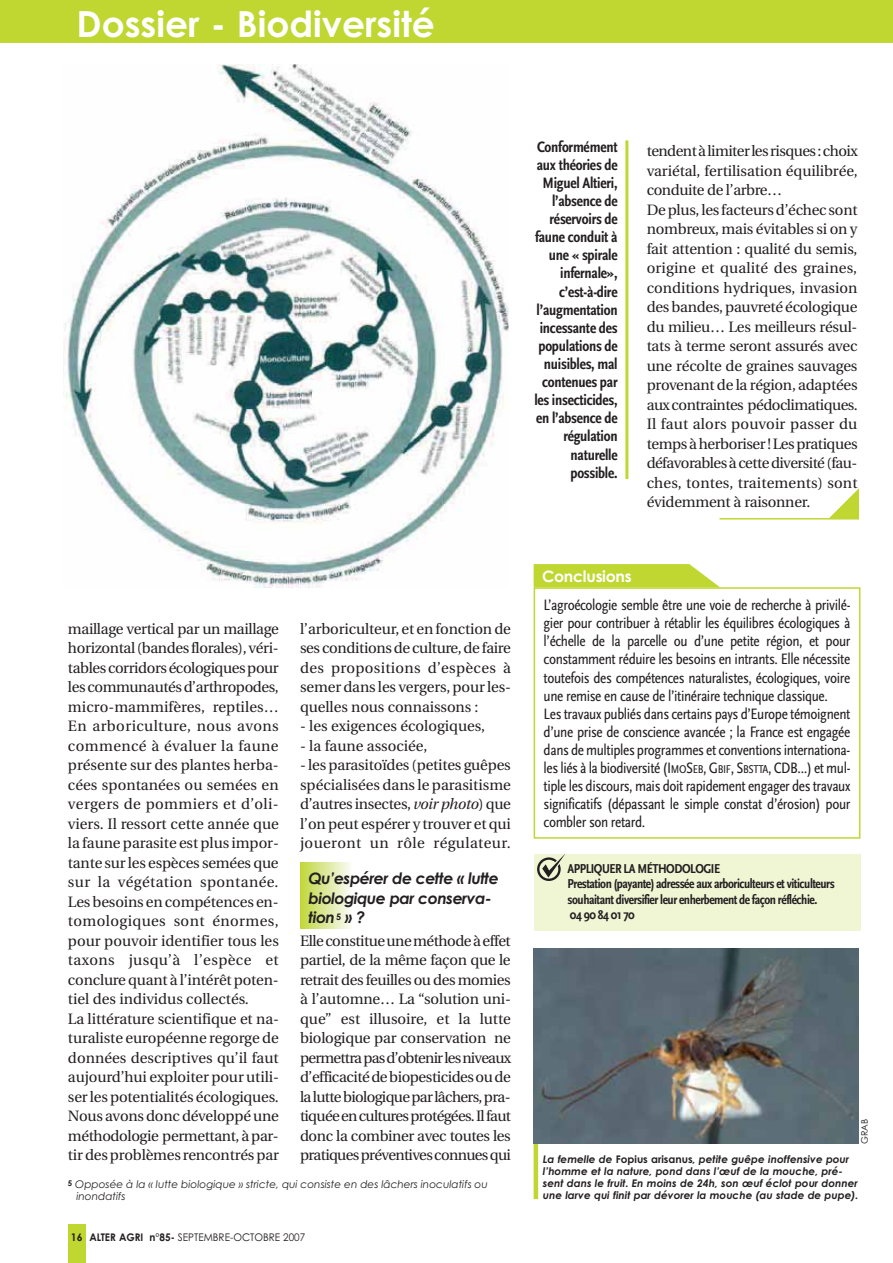
<style>
.page{position:relative;width:893px;height:1263px;background:#fff}
.page>*{position:absolute;margin:0;border:0;box-sizing:border-box;transform-origin:0 0}
.t1{font:700 36px "Century Gothic";color:#fff}
.t2{font:15.75px/18.1px "Scala Sans Regular Con";letter-spacing:-.025em;color:#231f20}
.t3{font:700 condensed 15.75px/18.1px "Scala Sans";letter-spacing:-.015em;color:#231f20;text-align:right}
.t4{font:italic 700 15.75px/19.5px "Century Gothic";letter-spacing:-.035em;color:#231f20}
.t5{font:700 15.75px "Century Gothic";letter-spacing:-.015em;color:#fff}
.t6{font:15px/19.5px "Utopia";letter-spacing:-.01em;color:#231f20;text-align:justify}
.t7{font:700 condensed 13.5px/15.5px "Scala Sans";letter-spacing:-.035em;color:#231f20}
.t8{font:italic 700 10.5px/12px "Century Gothic";color:#231f20}
.t9{font:italic 10.5px/12px "Century Gothic";color:#231f20}
.t10{font:10.5px "Century Gothic";color:#231f20;scale:.95 1}
.t11{font:9px "Century Gothic";color:#231f20}
.s1{font-style:italic}
.s2{font-weight:700}
.s3{font-size:11.85px}
.s4{font-style:normal}
</style>
<div class="page">
<hr style="left:300px;top:862px;width:1px;height:67px;background:#c2d837">
<hr style="left:301px;top:862px;width:1px;height:67px;background:#c3d83a">
<hr style="left:302px;top:862px;width:1px;height:67px;background:#c3d93f">
<hr style="left:303px;top:862px;width:1px;height:67px;background:#c5da44">
<hr style="left:304px;top:862px;width:1px;height:67px;background:#c6da48">
<hr style="left:305px;top:862px;width:1px;height:67px;background:#c6da4c">
<hr style="left:306px;top:862px;width:1px;height:67px;background:#c8db50">
<hr style="left:307px;top:862px;width:1px;height:67px;background:#c9dc55">
<hr style="left:308px;top:862px;width:1px;height:67px;background:#cadd5a">
<hr style="left:309px;top:862px;width:1px;height:67px;background:#cbdd5e">
<hr style="left:310px;top:862px;width:1px;height:67px;background:#cdde62">
<hr style="left:311px;top:862px;width:1px;height:67px;background:#cdde67">
<hr style="left:312px;top:862px;width:1px;height:67px;background:#cfdf6b">
<hr style="left:313px;top:862px;width:1px;height:67px;background:#d0e070">
<hr style="left:314px;top:862px;width:1px;height:67px;background:#d1e073">
<hr style="left:315px;top:862px;width:1px;height:67px;background:#d2e177">
<hr style="left:316px;top:862px;width:1px;height:67px;background:#d3e27b">
<hr style="left:317px;top:862px;width:1px;height:67px;background:#d4e37f">
<hr style="left:318px;top:862px;width:1px;height:67px;background:#d5e382">
<hr style="left:319px;top:862px;width:1px;height:67px;background:#d6e486">
<hr style="left:320px;top:862px;width:1px;height:67px;background:#d8e58a">
<hr style="left:321px;top:862px;width:1px;height:67px;background:#d8e58e">
<hr style="left:322px;top:862px;width:1px;height:67px;background:#dae690">
<hr style="left:323px;top:862px;width:1px;height:67px;background:#dbe794">
<hr style="left:324px;top:862px;width:1px;height:67px;background:#dbe797">
<hr style="left:325px;top:862px;width:1px;height:67px;background:#dde89b">
<hr style="left:326px;top:862px;width:1px;height:67px;background:#dee99e">
<hr style="left:327px;top:862px;width:1px;height:67px;background:#e0eaa1">
<hr style="left:328px;top:862px;width:1px;height:67px;background:#e0eaa6">
<hr style="left:329px;top:862px;width:1px;height:67px;background:#e2eba9">
<hr style="left:330px;top:862px;width:1px;height:67px;background:#e3ecac">
<hr style="left:331px;top:862px;width:1px;height:67px;background:#e4ecb0">
<hr style="left:332px;top:862px;width:1px;height:67px;background:#e5edb4">
<hr style="left:333px;top:862px;width:1px;height:67px;background:#e6eeb8">
<hr style="left:334px;top:862px;width:1px;height:67px;background:#e8efbc">
<hr style="left:335px;top:862px;width:1px;height:67px;background:#e8f0bf">
<hr style="left:336px;top:862px;width:1px;height:67px;background:#eaf1c3">
<hr style="left:337px;top:862px;width:1px;height:67px;background:#ebf1c6">
<hr style="left:338px;top:862px;width:1px;height:67px;background:#ecf2ca">
<hr style="left:339px;top:862px;width:1px;height:67px;background:#edf3cd">
<hr style="left:340px;top:862px;width:1px;height:67px;background:#eef4d1">
<hr style="left:341px;top:862px;width:1px;height:67px;background:#f0f5d5">
<hr style="left:342px;top:862px;width:1px;height:67px;background:#f0f5d8">
<hr style="left:343px;top:862px;width:1px;height:67px;background:#f2f6dc">
<hr style="left:344px;top:862px;width:1px;height:67px;background:#f3f7df">
<hr style="left:345px;top:862px;width:1px;height:67px;background:#f4f8e3">
<hr style="left:346px;top:862px;width:1px;height:67px;background:#f5f9e7">
<hr style="left:347px;top:862px;width:1px;height:67px;background:#f6f9ea">
<hr style="left:348px;top:862px;width:1px;height:67px;background:#f8fbee">
<hr style="left:349px;top:862px;width:1px;height:67px;background:#f9fbf2">
<hr style="left:350px;top:862px;width:1px;height:67px;background:#fcfdf6">
<hr style="left:351px;top:862px;width:1px;height:67px;background:#fcfdf8">
<img style="left:64px;top:64px;width:445px;height:523px">
<svg style="left:829px;top:488px;width:30px;height:30px"></svg>
<hr style="left:719px;top:518px;width:140px;height:2px;background:#bfd730">
<div style="left:68px;top:1225px;width:17px;height:38px;background:#bfd730"></div>
<div style="left:0;top:0;width:893px;height:43px;background:#bfd730"></div>
<hr style="left:534px;top:1110px;width:4px;height:89px;background:#bfd730">
<img style="left:534px;top:948px;width:325px;height:196px">
<div style="left:534px;top:587px;width:326px;height:252px;border:2px solid #bfd730"></div>
<svg style="left:534px;top:564px;width:186px;height:23px;background:#c4da41"></svg>
<div style="left:534px;top:854px;width:326px;height:77px;background:#f0f5d4"></div>
<svg style="left:537px;top:853px;width:29px;height:28px"></svg>
<hr style="left:625px;top:140px;width:3px;height:339px;background:#bfd730">
<h1 class="t1" style="left:76px;top:11px;width:360px">Dossier - Biodiversité</h1>
<p class="t3" style="left:534px;top:139px;width:85px">Conformément aux théories de<br>Miguel Altieri, l’absence de réservoirs de faune conduit à une « spirale infernale», c’est-à-dire l’augmentation incessante des populations de nuisibles, mal contenues par les insecticides, en l’absence de régulation naturelle possible.</p>
<p class="t6" style="left:647px;top:143px;width:212px;text-align:left">tendent à limiter les risques : choix variétal, fertilisation équilibrée, conduite de l’arbre…<br>De plus, les facteurs d’échec sont nombreux, mais évitables si on y fait attention : qualité du semis, origine et qualité des graines, conditions hydriques, invasion des bandes, pauvreté écologique du milieu… Les meilleurs résul&shy;tats à terme seront assurés avec une récolte de graines sauvages provenant de la région, adaptées aux contraintes pédoclimatiques.<br>Il faut alors pouvoir passer du temps à herboriser ! Les pratiques défavorables à cette diversité (fau&shy;ches, tontes, traitements) sont évidemment à raisonner.</p>
<p class="t6" style="left:68px;top:620px;width:212px;text-align:left">maillage vertical par un maillage horizontal (bandes florales), véri&shy;tables corridors écologiques pour les communautés d’arthropodes, micro-mammifères, reptiles…<br>En arboriculture, nous avons commencé à évaluer la faune présente sur des plantes herba&shy;cées spontanées ou semées en vergers de pommiers et d’oli&shy;viers. Il ressort cette année que la faune parasite est plus impor&shy;tante sur les espèces semées que sur la végétation spontanée.<br>Les besoins en compétences en&shy;tomologiques sont énormes, pour pouvoir identifier tous les taxons jusqu’à l’espèce et conclure quant à l’intérêt poten&shy;tiel des individus collectés.<br>La littérature scientifique et na&shy;turaliste européenne regorge de données descriptives qu’il faut aujourd’hui exploiter pour utili&shy;ser les potentialités écologiques.<br>Nous avons donc développé une méthodologie permettant, à par&shy;tir des problèmes rencontrés par</p>
<p class="t6" style="left:300px;top:620px;width:212px">l’arboriculteur, et en fonction de ses conditions de culture, de faire des propositions d’espèces à semer dans les vergers, pour les&shy;quelles nous connaissons :</p>
<p class="t6" style="left:300px;top:718px;width:187px">- les exigences écologiques,</p>
<p class="t6" style="left:300px;top:737px;width:129px">- la faune associée,</p>
<p class="t6" style="left:300px;top:757px;width:212px">- les parasitoïdes (petites guêpes spécialisées dans le parasitisme d’autres insectes, <span class="s1">voir photo</span>) que l’on peut espérer y trouver et qui joueront un rôle régulateur.</p>
<p class="t4" style="left:309px;top:870px;width:192px">Qu’espérer de cette « lutte biologique par conserva&shy;tion <sup>5</sup> » ?</p>
<p class="t6" style="left:300px;top:932px;width:212px">Elle constitue une méthode à effet partiel, de la même façon que le retrait des feuilles ou des momies à l’automne… La “solution uni&shy;que” est illusoire, et la lutte biologique par conservation ne permettra pas d’obtenir les niveaux d’efficacité de biopesticides ou de la lutte biologique par lâchers, pra&shy;tiquée en cultures protégées. Il faut donc la combiner avec toutes les pratiques préventives connues qui</p>
<p class="t9" style="left:76px;top:1179px;width:413px;text-indent:-9px"><sup>5</sup> Opposée à la « lutte biologique » stricte, qui consiste en des lâchers inoculatifs ou inondatifs</p>
<p class="t10" style="left:71px;top:1233px;width:248px"><span class="s2">16 ALTER AGRI n°85-</span> SEPTEMBRE-OCTOBRE 2007</p>
<p class="t5" style="left:542px;top:570px;width:91px">Conclusions</p>
<p class="t2" style="left:544px;top:597px;width:308px">L’agroécologie semble être une voie de recherche à privilé&shy;gier pour contribuer à rétablir les équilibres écologiques à l’échelle de la parcelle ou d’une petite région, et pour constamment réduire les besoins en intrants. Elle nécessite toutefois des compétences naturalistes, écologiques, voire une remise en cause de l’itinéraire technique classique.<br>Les travaux publiés dans certains pays d’Europe témoignent d’une prise de conscience avancée ; la France est engagée dans de multiples programmes et conventions internationa&shy;les liés à la biodiversité (I<span class="s3">MO</span>S<span class="s3">EB</span>, G<span class="s3">BIF</span>, S<span class="s3">BSTTA</span>, CDB…) et mul&shy;tiple les discours, mais doit rapidement engager des travaux significatifs (dépassant le simple constat d’érosion) pour combler son retard.</p>
<p class="t7" style="left:568px;top:862px;width:269px">APPLIQUER LA MÉTHODOLOGIE<br>Prestation (payante) adressée aux arboriculteurs et viticulteurs souhaitant diversifier leur enherbement de façon réfléchie.<br>04 90 84 01 70</p>
<p class="t11" style="left:861px;top:1144px;width:27px;rotate:-90deg">GRAB</p>
<p class="t8" style="left:543px;top:1154px;width:317px">La femelle de <span class="s4">Fopius arisanus</span>, petite guêpe inoffensive pour l’homme et la nature, pond dans l’œuf de la mouche, pré&shy;sent dans le fruit. En moins de 24h, son œuf éclot pour donner une larve qui finit par dévorer la mouche (au stade de pupe).</p>
</div>
